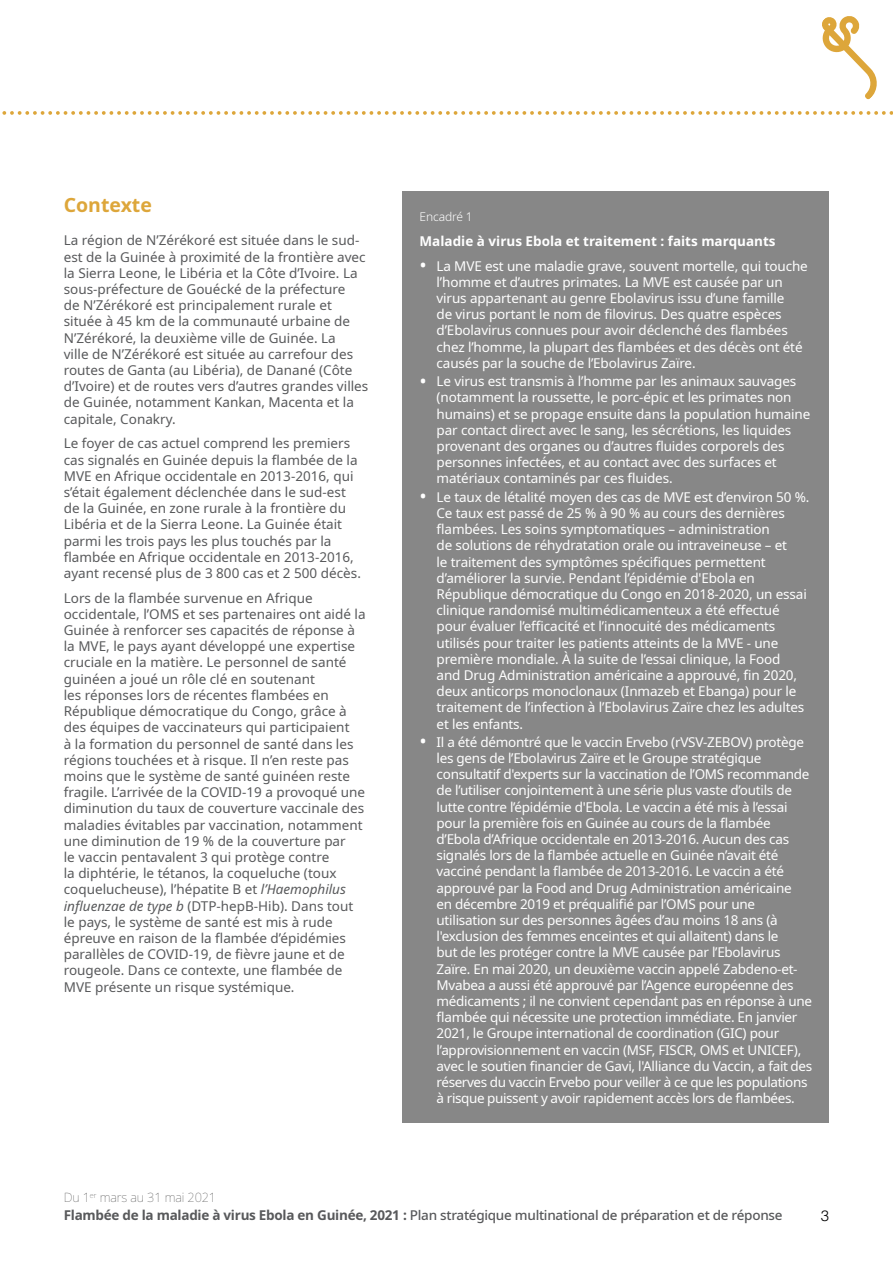
<style>
.page{position:relative;width:893px;height:1263px;background:#fff}
.page>*{position:absolute;margin:0;border:0;box-sizing:border-box;transform-origin:0 0}
.t1{font:700 19.5px "Noto Sans";color:#dda63a}
.t2{font:300 15px "Helvetica LT Std";color:#000}
.t3{font:13.5px/16.2px "Noto Sans";letter-spacing:-.01em;color:#fff}
.t4{font:13.5px/16.2px "Noto Sans";color:#58595b}
.t5{font:500 13.5px "Noto Sans";letter-spacing:-.02em;color:#58595b}
.t6{font:700 13.5px "Noto Sans";color:#fff}
.t7{font:100 12.75px "Noto Sans";letter-spacing:-.01em;color:#4d4d4d}
.t8{font:300 12px "Noto Sans";letter-spacing:-.01em;color:#fff}
.s1{font-style:italic}
.s2{font-size:19.5px}
.s3{font-weight:700}
</style>
<div class="page">
<svg style="left:2px;top:111px;width:891px;height:4px"></svg>
<svg style="left:822px;top:16px;width:55px;height:83px"></svg>
<div style="left:403px;top:191px;width:426px;height:932px;background:#878787"></div>
<h1 class="t1" style="left:64px;top:191px;width:90px">Contexte</h1>
<p class="t4" style="left:64px;top:233px;width:306px">La région de N’Zérékoré est située dans le sud&shy;est de la Guinée à proximité de la frontière avec la Sierra Leone, le Libéria et la Côte d’Ivoire. La sous-préfecture de Gouécké de la préfecture<br>de N’Zérékoré est principalement rurale et située à 45 km de la communauté urbaine de N’Zérékoré, la deuxième ville de Guinée. La<br>ville de N’Zérékoré est située au carrefour des routes de Ganta (au Libéria), de Danané (Côte d’Ivoire) et de routes vers d’autres grandes villes de Guinée, notamment Kankan, Macenta et la capitale, Conakry.</p>
<p class="t4" style="left:64px;top:436px;width:299px">Le foyer de cas actuel comprend les premiers cas signalés en Guinée depuis la flambée de la MVE en Afrique occidentale en 2013-2016, qui s’était également déclenchée dans le sud-est de la Guinée, en zone rurale à la frontière du Libéria et de la Sierra Leone. La Guinée était parmi les trois pays les plus touchés par la flambée en Afrique occidentale en 2013-2016, ayant recensé plus de 3 800 cas et 2 500 décès.</p>
<p class="t4" style="left:64px;top:590px;width:303px">Lors de la flambée survenue en Afrique occidentale, l’OMS et ses partenaires ont aidé la Guinée à renforcer ses capacités de réponse à la MVE, le pays ayant développé une expertise cruciale en la matière. Le personnel de santé guinéen a joué un rôle clé en soutenant<br>les réponses lors de récentes flambées en République démocratique du Congo, grâce à des équipes de vaccinateurs qui participaient<br>à la formation du personnel de santé dans les régions touchées et à risque. Il n’en reste pas moins que le système de santé guinéen reste fragile. L’arrivée de la COVID-19 a provoqué une diminution du taux de couverture vaccinale des maladies évitables par vaccination, notamment une diminution de 19 % de la couverture par<br>le vaccin pentavalent 3 qui protège contre<br>la diphtérie, le tétanos, la coqueluche (toux coquelucheuse), l’hépatite B et <span class="s1">l’Haemophilus influenzae de type b</span> (DTP-hepB-Hib). Dans tout le pays, le système de santé est mis à rude épreuve en raison de la flambée d’épidémies parallèles de COVID-19, de fièvre jaune et de rougeole. Dans ce contexte, une flambée de MVE présente un risque systémique.</p>
<p class="t8" style="left:420px;top:208px;width:55px">Encadré 1</p>
<p class="t6" style="left:420px;top:231px;width:358px">Maladie à virus Ebola et traitement : faits marquants</p>
<p class="t3" style="left:437px;top:258px;width:373px;text-indent:-17px"><span class="s2">•</span> La MVE est une maladie grave, souvent mortelle, qui touche l’homme et d’autres primates. La MVE est causée par un virus appartenant au genre Ebolavirus issu d’une famille<br>de virus portant le nom de filovirus. Des quatre espèces d’Ebolavirus connues pour avoir déclenché des flambées chez l’homme, la plupart des flambées et des décès ont été causés par la souche de l’Ebolavirus Zaïre.</p>
<p class="t3" style="left:437px;top:373px;width:375px;text-indent:-17px"><span class="s2">•</span> Le virus est transmis à l’homme par les animaux sauvages (notamment la roussette, le porc-épic et les primates non humains) et se propage ensuite dans la population humaine par contact direct avec le sang, les sécrétions, les liquides provenant des organes ou d’autres fluides corporels des personnes infectées, et au contact avec des surfaces et matériaux contaminés par ces fluides.</p>
<p class="t3" style="left:437px;top:489px;width:374px;text-indent:-17px"><span class="s2">•</span> Le taux de létalité moyen des cas de MVE est d’environ 50 %.<br>Ce taux est passé de 25 % à 90 % au cours des dernières flambées. Les soins symptomatiques – administration<br>de solutions de réhydratation orale ou intraveineuse – et<br>le traitement des symptômes spécifiques permettent d’améliorer la survie. Pendant l’épidémie d'Ebola en République démocratique du Congo en 2018-2020, un essai clinique randomisé multimédicamenteux a été effectué pour évaluer l’efficacité et l’innocuité des médicaments utilisés pour traiter les patients atteints de la MVE - une première mondiale. À la suite de l’essai clinique, la Food<br>and Drug Administration américaine a approuvé, fin 2020, deux anticorps monoclonaux (Inmazeb et Ebanga) pour le traitement de l’infection à l’Ebolavirus Zaïre chez les adultes et les enfants.</p>
<p class="t3" style="left:437px;top:734px;width:377px;text-indent:-17px"><span class="s2">•</span> Il a été démontré que le vaccin Ervebo (rVSV-ZEBOV) protège les gens de l’Ebolavirus Zaïre et le Groupe stratégique consultatif d'experts sur la vaccination de l’OMS recommande de l’utiliser conjointement à une série plus vaste d’outils de lutte contre l’épidémie d'Ebola. Le vaccin a été mis à l’essai pour la première fois en Guinée au cours de la flambée d’Ebola d’Afrique occidentale en 2013-2016. Aucun des cas signalés lors de la flambée actuelle en Guinée n’avait été vacciné pendant la flambée de 2013-2016. Le vaccin a été approuvé par la Food and Drug Administration américaine<br>en décembre 2019 et préqualifié par l’OMS pour une utilisation sur des personnes âgées d’au moins 18 ans (à l'exclusion des femmes enceintes et qui allaitent) dans le<br>but de les protéger contre la MVE causée par l’Ebolavirus Zaïre. En mai 2020, un deuxième vaccin appelé Zabdeno-et-Mvabea a aussi été approuvé par l’Agence européenne des médicaments ; il ne convient cependant pas en réponse à une flambée qui nécessite une protection immédiate. En janvier 2021, le Groupe international de coordination (GIC) pour l’approvisionnement en vaccin (MSF, FISCR, OMS et UNICEF), avec le soutien financier de Gavi, l'Alliance du Vaccin, a fait des réserves du vaccin Ervebo pour veiller à ce que les populations à risque puissent y avoir rapidement accès lors de flambées.</p>
<p class="t7" style="left:64px;top:1188px;width:154px">Du 1<sup>er</sup> mars au 31 mai 2021</p>
<p class="t5" style="left:64px;top:1206px;width:720px"><span class="s3">Flambée de la maladie à virus Ebola en Guinée, 2021 :</span> Plan stratégique multinational de préparation et de réponse</p>
<p class="t2" style="left:821px;top:1206px;width:10px">3</p>
</div>
